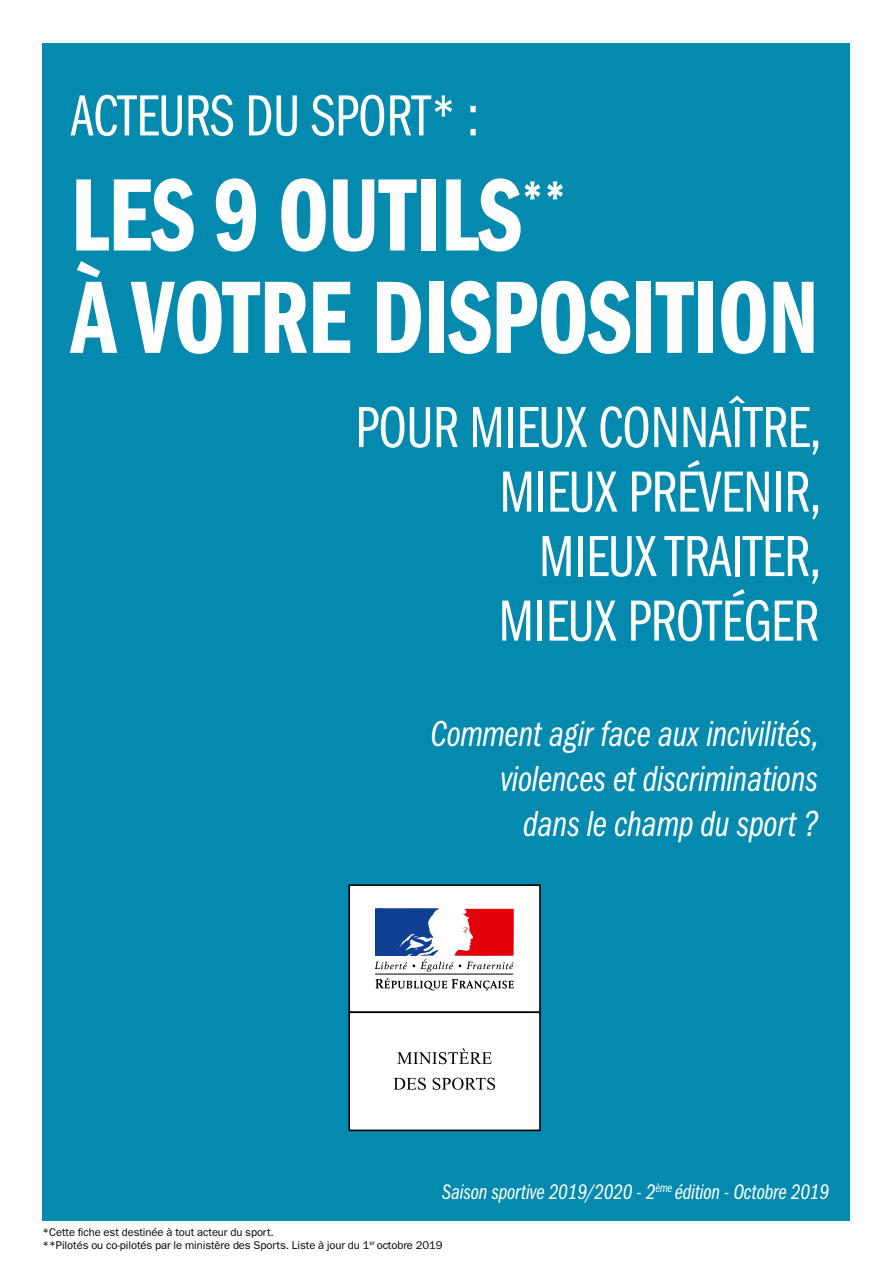
<style>
.page{position:relative;width:893px;height:1263px;background:#fff}
.page>*{position:absolute;margin:0;border:0;box-sizing:border-box;transform-origin:0 0}
.t1{font:106.5px/102.3px "ITC Franklin Gothic Std Dm Cp";letter-spacing:-.005em;color:#fff}
.t2{font:60px "ITC Franklin Gothic Std Bk Cp";letter-spacing:-.005em;color:#fff}
.t3{font:37.5px/45px "ITC Franklin Gothic Std Bk Cp It";letter-spacing:-.005em;color:#fff;text-align:right}
.t4{font:21.9px "ITC Franklin Gothic Std Bk Cp It";letter-spacing:-.005em;color:#fff}
.t5{font:11.25px/13.5px "ITC Franklin Gothic Std";letter-spacing:-.01em;color:#000}
</style>
<div class="page">
<div style="left:43px;top:43px;width:807px;height:1177px;background:#048aaf"></div>
<div style="left:349px;top:885px;width:191px;height:127px;background:#fff"></div>
<div style="left:348px;top:884px;width:193px;height:129px;border:2px solid #000"></div>
<svg style="left:375px;top:978px;width:139px;height:13px"></svg>
<hr style="left:375px;top:974px;width:138px;height:1px;background:#000">
<svg style="left:374px;top:909px;width:140px;height:63px"></svg>
<div style="left:349px;top:1012px;width:191px;height:118px;background:#fff"></div>
<div style="left:348px;top:1011px;width:193px;height:120px;border:2px solid #000"></div>
<svg style="left:397px;top:1048px;width:95px;height:16px"></svg>
<svg style="left:393px;top:1078px;width:33px;height:12px"></svg>
<svg style="left:433px;top:1078px;width:62px;height:12px"></svg>
<h2 class="t2" style="left:71px;top:83px;width:410px">ACTEURS DU SPORT* :</h2>
<h1 class="t1" style="left:71px;top:166px;width:750px">LES 9 OUTILS<sup>**<br></sup>À VOTRE DISPOSITION</h1>
<h2 class="t2" style="left:355px;top:394px;width:26px">POUR</h2>
<h2 class="t2" style="left:469px;top:394px;width:354px">MIEUX CO NNAÎTRE,</h2>
<h2 class="t2" style="left:499px;top:459px;width:324px">MIEUX PRÉVENIR,</h2>
<h2 class="t2" style="left:539px;top:523px;width:284px">MIEUX TRAITER,</h2>
<h2 class="t2" style="left:498px;top:588px;width:296px">MIEUX PROTÉGER</h2>
<h3 class="t3" style="left:430px;top:712px;width:391px">Comment agir face aux incivilités, violences et discriminations<br>dans le champ du sport ?</h3>
<h3 class="t4" style="left:442px;top:1180px;width:389px">Saison sportive 2019/2020 - 2<sup>ème</sup> édition - Octobre 2019</h3>
<p class="t5" style="left:43px;top:1225px;width:401px">*Cette fiche est destinée à tout acteur du sport.<br>**Pilotés ou co-pilotés par le ministère des Sports. Liste à jour du 1<sup>er</sup> octobre 2019</p>
</div>
